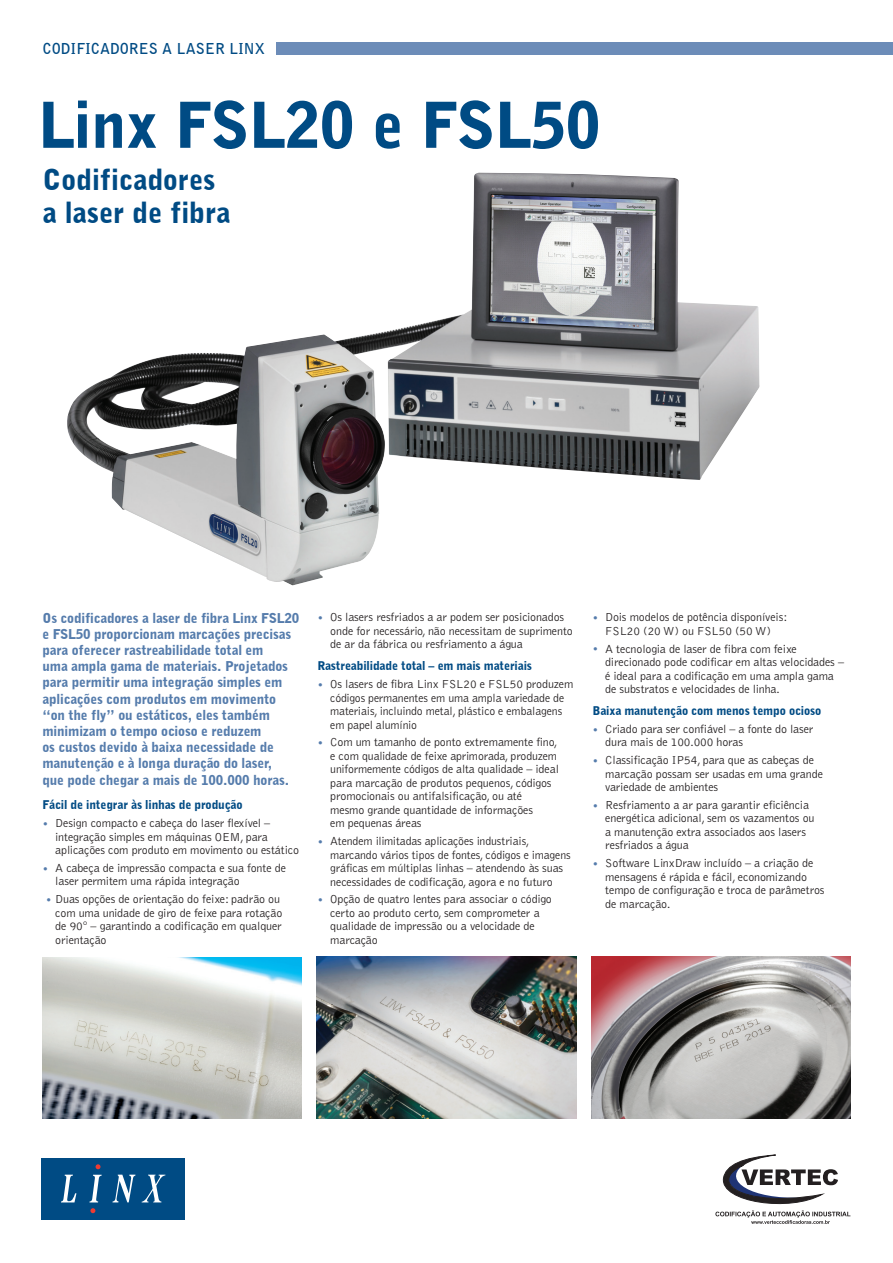
<style>
.page{position:relative;width:893px;height:1263px;background:#fff}
.page>*{position:absolute;margin:0;border:0;box-sizing:border-box;transform-origin:0 0}
.t1{font:900 63px "Bell Gothic BT";color:#004b84}
.t2{font:900 28.5px/33px "Bell Gothic BT";color:#004b84}
.t3{font:700 15px "Bell Gothic BT";color:#004b84}
.t4{font:900 13.5px/16.2px "Bell Gothic BT";letter-spacing:-.01em;color:#557cac}
.t5{font:300 12px/13.5px "Bell Gothic";letter-spacing:-.01em;color:#231f20}
.t6{font:900 12px "Bell Gothic BT";letter-spacing:-.01em;color:#004b84}
.s1{color:#557cac}
</style>
<div class="page">
<img style="left:67px;top:173px;width:693px;height:412px">
<div style="left:276px;top:43px;width:617px;height:12px;background:#6c8cb8"></div>
<div style="left:41px;top:1158px;width:143px;height:61px;background:#004b84"></div>
<svg style="left:61px;top:1175px;width:15px;height:27px"></svg>
<svg style="left:89px;top:1175px;width:13px;height:27px"></svg>
<svg style="left:112px;top:1174px;width:23px;height:28px"></svg>
<svg style="left:142px;top:1175px;width:23px;height:27px"></svg>
<svg style="left:96px;top:1164px;width:5px;height:5px"></svg>
<svg style="left:90px;top:1208px;width:5px;height:5px"></svg>
<img style="left:591px;top:957px;width:259px;height:161px">
<img style="left:317px;top:957px;width:259px;height:161px">
<img style="left:43px;top:957px;width:259px;height:162px">
<svg style="left:715px;top:1155px;width:135px;height:69px"></svg>
<p class="t3" style="left:43px;top:39px;width:224px">CODIFICADORES A LASER LINX</p>
<p class="t1" style="left:38px;top:86px;width:564px">Linx FSL20 e FSL50</p>
<p class="t2" style="left:43px;top:162px;width:189px">Codificadores a laser de fibra</p>
<p class="t4" style="left:43px;top:609px;width:258px">Os codificadores a laser de fibra Linx FSL20 e FSL50 proporcionam marcações precisas para oferecer rastreabilidade total em<br>uma ampla gama de materiais. Projetados para permitir uma integração simples em aplicações com produtos em movimento “on the fly” ou estáticos, eles também minimizam o tempo ocioso e reduzem<br>os custos devido à baixa necessidade de manutenção e à longa duração do laser,<br>que pode chegar a mais de 100.000 horas.</p>
<p class="t6" style="left:43px;top:797px;width:202px">Fácil de integrar às linhas de produção</p>
<p class="t5" style="left:55px;top:817px;width:245px;text-indent:-13px"><span class="s1">•</span> Design compacto e cabeça do laser flexível – integração simples em máquinas OEM, para aplicações com produto em movimento ou estático</p>
<p class="t5" style="left:55px;top:861px;width:232px;text-indent:-13px"><span class="s1">•</span> A cabeça de impressão compacta e sua fonte de laser permitem uma rápida integração</p>
<p class="t5" style="left:55px;top:893px;width:229px;text-indent:-10px"><span class="s1">•</span> Duas opções de orientação do feixe: padrão ou com uma unidade de giro de feixe para rotação de 90° – garantindo a codificação em qualquer orientação</p>
<p class="t5" style="left:330px;top:611px;width:244px;text-indent:-13px"><span class="s1">•</span> Os lasers resfriados a ar podem ser posicionados onde for necessário, não necessitam de suprimento de ar da fábrica ou resfriamento a água</p>
<p class="t6" style="left:317px;top:658px;width:216px">Rastreabilidade total – em mais materiais</p>
<p class="t5" style="left:330px;top:678px;width:245px;text-indent:-13px"><span class="s1">•</span> Os lasers de fibra Linx FSL20 e FSL50 produzem códigos permanentes em uma ampla variedade de materiais, incluindo metal, plástico e embalagens em papel alumínio</p>
<p class="t5" style="left:330px;top:736px;width:230px;text-indent:-13px"><span class="s1">•</span> Com um tamanho de ponto extremamente fino, e com qualidade de feixe aprimorada, produzem uniformemente códigos de alta qualidade – ideal para marcação de produtos pequenos, códigos promocionais ou antifalsificação, ou até mesmo grande quantidade de informações<br>em pequenas áreas</p>
<p class="t5" style="left:330px;top:835px;width:242px;text-indent:-13px"><span class="s1">•</span> Atendem ilimitadas aplicações industriais, marcando vários tipos de fontes, códigos e imagens gráficas em múltiplas linhas – atendendo às suas necessidades de codificação, agora e no futuro</p>
<p class="t5" style="left:330px;top:893px;width:223px;text-indent:-13px"><span class="s1">•</span> Opção de quatro lentes para associar o código certo ao produto certo, sem comprometer a qualidade de impressão ou a velocidade de marcação</p>
<p class="t5" style="left:592px;top:611px;width:196px;text-align:center"><span class="s1">•</span> Dois modelos de potência disponíveis:<br>FSL20 (20 W) ou FSL50 (50 W)</p>
<p class="t5" style="left:605px;top:642px;width:240px;text-indent:-13px"><span class="s1">•</span> A tecnologia de laser de fibra com feixe direcionado pode codificar em altas velocidades – é ideal para a codificação em uma ampla gama de substratos e velocidades de linha.</p>
<p class="t6" style="left:592px;top:703px;width:230px">Baixa manutenção com menos tempo ocioso</p>
<p class="t5" style="left:605px;top:722px;width:210px;text-indent:-13px"><span class="s1">•</span> Criado para ser confiável – a fonte do laser dura mais de 100.000 horas</p>
<p class="t5" style="left:605px;top:754px;width:219px;text-indent:-13px"><span class="s1">•</span> Classificação IP54, para que as cabeças de marcação possam ser usadas em uma grande variedade de ambientes</p>
<p class="t5" style="left:605px;top:798px;width:211px;text-indent:-13px"><span class="s1">•</span> Resfriamento a ar para garantir eficiência energética adicional, sem os vazamentos ou a manutenção extra associados aos lasers resfriados a água</p>
<p class="t5" style="left:605px;top:857px;width:221px;text-indent:-13px"><span class="s1">•</span> Software LinxDraw incluído – a criação de mensagens é rápida e fácil, economizando tempo de configuração e troca de parâmetros de marcação.</p>
</div>
